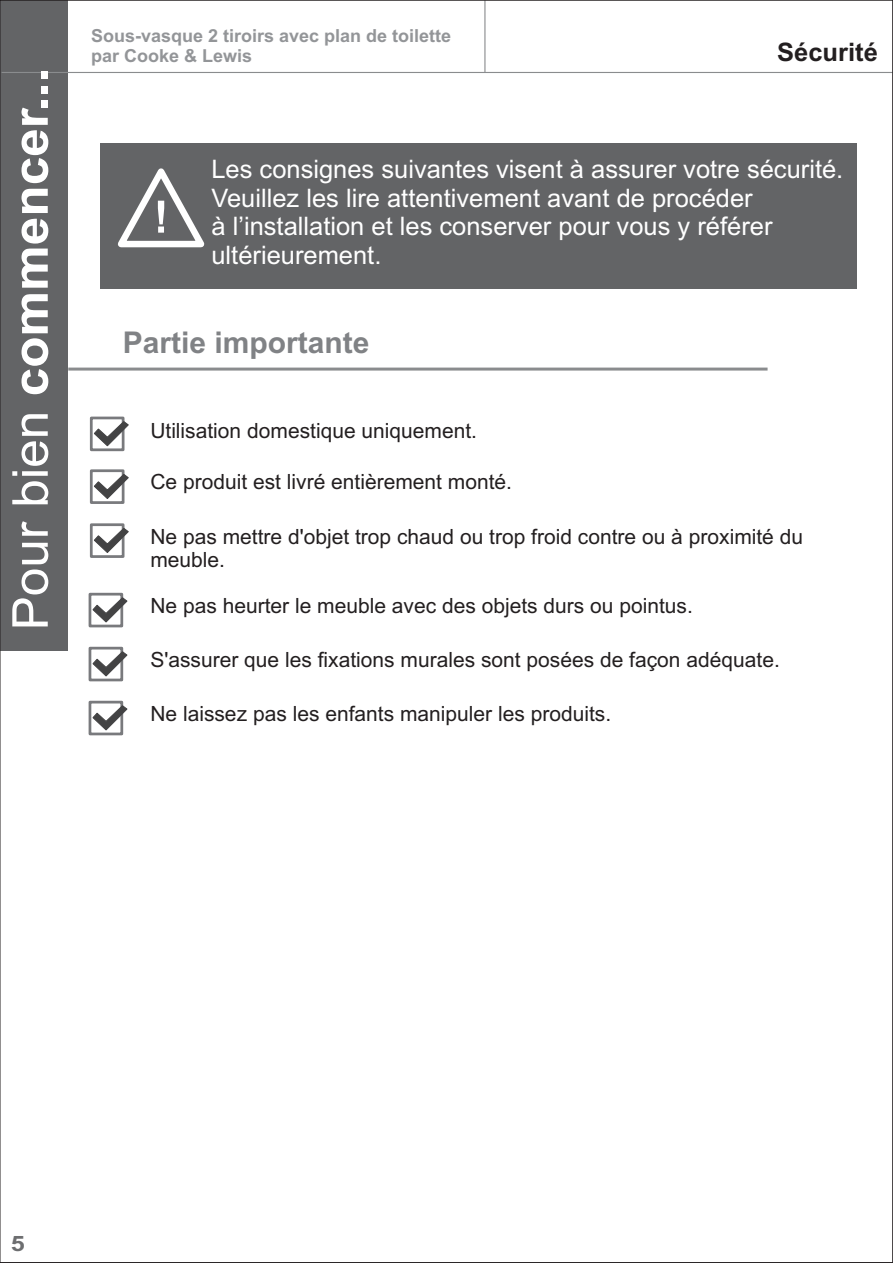
<style>
.page{position:relative;width:893px;height:1263px;background:#fff}
.page>*{position:absolute;margin:0;border:0;box-sizing:border-box;transform-origin:0 0}
.t1{font:700 49.5px "Arial";color:#fff;scale:1.04 1}
.t2{font:700 30px "Arial";color:#808285}
.t3{font:25.5px/28.5px "Arial";color:#fff}
.t4{font:700 25.5px "Arial";color:#231f20}
.t5{font:700 21.3px "Arial";color:#6d6e70;scale:1.19 1}
.t6{font:21px/23.4px "Arial";color:#231f20}
.t7{font:700 18px/20.1px "Arial";color:#939598}
.s1{font-weight:400}
</style>
<div class="page">
<div style="left:0;top:0;width:68px;height:650px;background:#636466"></div>
<hr style="left:2px;top:72px;width:891px;height:1px;background:#8a8c8e">
<hr style="left:484px;top:0;width:1px;height:73px;background:#8a8c8e">
<hr style="left:68px;top:368px;width:699px;height:3px;background:#8a8c8e">
<div style="left:101px;top:143px;width:755px;height:146px;background:#636466"></div>
<svg style="left:118px;top:168px;width:87px;height:80px"></svg>
<div style="left:90px;top:417px;width:34px;height:34px;border:3px solid #797a7d"></div>
<svg style="left:94px;top:421px;width:35px;height:25px"></svg>
<div style="left:90px;top:469px;width:34px;height:35px;border:3px solid #797a7d"></div>
<svg style="left:94px;top:474px;width:35px;height:25px"></svg>
<div style="left:90px;top:523px;width:34px;height:35px;border:3px solid #797a7d"></div>
<svg style="left:94px;top:528px;width:35px;height:25px"></svg>
<div style="left:89px;top:593px;width:34px;height:34px;border:3px solid #797a7d"></div>
<svg style="left:93px;top:597px;width:34px;height:25px"></svg>
<div style="left:89px;top:647px;width:34px;height:34px;border:3px solid #797a7d"></div>
<svg style="left:93px;top:651px;width:34px;height:25px"></svg>
<div style="left:89px;top:701px;width:34px;height:34px;border:3px solid #797a7d"></div>
<svg style="left:93px;top:705px;width:34px;height:25px"></svg>
<h1 class="t1" style="left:12px;top:630px;width:542px;rotate:-90deg"><span class="s1">Pour bien</span> commencer...</h1>
<p class="t7" style="left:91px;top:27px;width:361px">Sous-vasque 2 tiroirs avec plan de toilette par Cooke &amp; Lewis</p>
<p class="t4" style="left:777px;top:43px;width:102px">Sécurité</p>
<p class="t3" style="left:211px;top:158px;width:633px">Les consignes suivantes visent à assurer votre sécurité.<br>Veuillez les lire attentivement avant de procéder<br>à l’installation et les conserver pour vous y référer ultérieurement.</p>
<h2 class="t2" style="left:123px;top:332px;width:248px">Partie importante</h2>
<p class="t6" style="left:150px;top:421px;width:328px">Utilisation domestique uniquement.</p>
<p class="t6" style="left:150px;top:472px;width:363px">Ce produit est livré entièrement monté.</p>
<p class="t6" style="left:150px;top:527px;width:654px">Ne pas mettre d'objet trop chaud ou trop froid contre ou à proximité du meuble.</p>
<p class="t6" style="left:150px;top:596px;width:544px">Ne pas heurter le meuble avec des objets durs ou pointus.</p>
<p class="t6" style="left:150px;top:650px;width:631px">S'assurer que les fixations murales sont posées de façon adéquate.</p>
<p class="t6" style="left:150px;top:704px;width:462px">Ne laissez pas les enfants manipuler les produits.</p>
<p class="t5" style="left:11px;top:1236px;width:13px">5</p>
</div>
